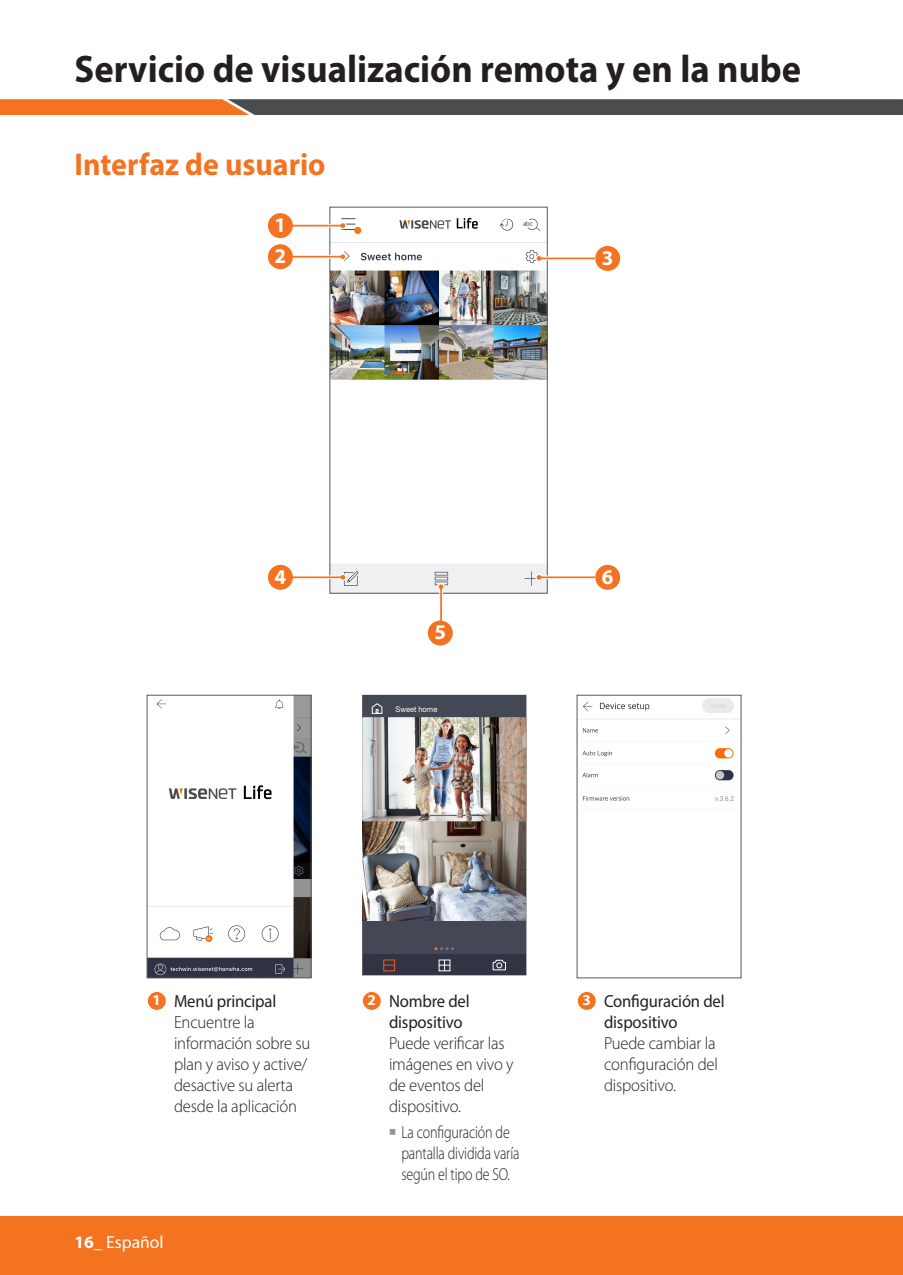
<style>
.page{position:relative;width:903px;height:1275px;background:#fff}
.page>*{position:absolute;margin:0;border:0;box-sizing:border-box;transform-origin:0 0}
.t1{font:700 38.5px "Myriad Pro";color:#231f20;scale:.95 1}
.t2{font:700 31.5px "Myriad Pro";color:#f47321;scale:.95 1}
.t3{font:700 21px/31.2px "Myriad Pro";color:#fff}
.t4{font:300 17.5px/21px "Myriad Pro";letter-spacing:-.01em;color:#231f20;scale:.95 1}
.t5{font:300 17.5px/21px "Myriad Pro";letter-spacing:-.01em;color:#231f20;scale:.8 1}
.t6{font:17.5px/21px "Myriad Pro";letter-spacing:-.01em;color:#231f20;scale:.95 1}
.t7{font:17.5px "Myriad Pro";color:#fff}
.t8{font:7.88px "Helvetica Neue cp";color:#fff;scale:.95 1}
.s1{font-weight:700;font-size:15.05px;color:#fff}
.s2{font-weight:400}
.s3{font-family:"SI Icon HR755";font-weight:400;color:#939598}
.s4{font-weight:700}
</style>
<div class="page">
<div style="left:0;top:1216px;width:903px;height:59px;background:#f47321"></div>
<svg style="left:0;top:99px;width:903px;height:16px"></svg>
<div style="left:147px;top:991px;width:19px;height:19px;background:#f47321;border-radius:50%"></div>
<div style="left:147px;top:991px;width:20px;height:20px;border:1px solid #fff;border-radius:50%"></div>
<img style="left:149px;top:697px;width:160px;height:279px">
<div style="left:147px;top:695px;width:164px;height:283px;border:1px solid #57585a"></div>
<div style="left:362px;top:991px;width:19px;height:19px;background:#f47321;border-radius:50%"></div>
<div style="left:362px;top:991px;width:20px;height:20px;border:1px solid #fff;border-radius:50%"></div>
<div style="left:577px;top:991px;width:19px;height:19px;background:#f47321;border-radius:50%"></div>
<div style="left:577px;top:991px;width:20px;height:20px;border:1px solid #fff;border-radius:50%"></div>
<img style="left:579px;top:698px;width:160px;height:103px">
<img style="left:331px;top:218px;width:215px;height:374px">
<div style="left:329px;top:207px;width:219px;height:387px;border:1px solid #57585a"></div>
<hr style="left:287px;top:224px;width:54px;height:3px;background:#fff">
<div style="left:267px;top:212px;width:27px;height:27px;background:#f47321;border-radius:50%"></div>
<div style="left:266px;top:212px;width:28px;height:28px;border:2px solid #fff;border-radius:50%"></div>
<svg style="left:340px;top:223px;width:6px;height:6px"></svg>
<div style="left:339px;top:222px;width:7px;height:7px;border:1px solid #fff;border-radius:50%"></div>
<hr style="left:289px;top:225px;width:54px;height:1px;background:#f47321">
<svg style="left:294px;top:255px;width:46px;height:4px"></svg>
<div style="left:267px;top:243px;width:27px;height:27px;background:#f47321;border-radius:50%"></div>
<div style="left:266px;top:243px;width:28px;height:28px;border:2px solid #fff;border-radius:50%"></div>
<div style="left:339px;top:253px;width:7px;height:7px;border:1px solid #fff;border-radius:50%"></div>
<hr style="left:287px;top:256px;width:56px;height:2px;background:#f47321">
<div style="left:594px;top:245px;width:27px;height:27px;background:#f47321;border-radius:50%"></div>
<div style="left:594px;top:244px;width:28px;height:28px;border:2px solid #fff;border-radius:50%"></div>
<hr style="left:541px;top:257px;width:54px;height:3px;background:#fff">
<svg style="left:536px;top:255px;width:6px;height:5px"></svg>
<div style="left:535px;top:255px;width:8px;height:7px;border:1px solid #fff;border-radius:50%"></div>
<hr style="left:539px;top:258px;width:56px;height:1px;background:#f47321">
<div style="left:594px;top:564px;width:27px;height:27px;background:#f47321;border-radius:50%"></div>
<div style="left:594px;top:563px;width:28px;height:28px;border:2px solid #fff;border-radius:50%"></div>
<svg style="left:542px;top:575px;width:53px;height:4px"></svg>
<div style="left:535px;top:574px;width:8px;height:7px;border:1px solid #fff;border-radius:50%"></div>
<hr style="left:539px;top:576px;width:56px;height:2px;background:#f47321">
<svg style="left:294px;top:575px;width:46px;height:4px"></svg>
<div style="left:267px;top:564px;width:27px;height:27px;background:#f47321;border-radius:50%"></div>
<div style="left:266px;top:563px;width:28px;height:28px;border:2px solid #fff;border-radius:50%"></div>
<div style="left:339px;top:574px;width:7px;height:7px;border:1px solid #fff;border-radius:50%"></div>
<hr style="left:291px;top:576px;width:52px;height:2px;background:#f47321">
<hr style="left:439px;top:589px;width:4px;height:54px;background:#fff">
<svg style="left:438px;top:585px;width:6px;height:5px"></svg>
<div style="left:437px;top:583px;width:8px;height:7px;border:1px solid #fff;border-radius:50%"></div>
<div style="left:427px;top:620px;width:26px;height:26px;background:#f47321;border-radius:50%"></div>
<div style="left:426px;top:619px;width:28px;height:28px;border:2px solid #fff;border-radius:50%"></div>
<hr style="left:440px;top:587px;width:2px;height:37px;background:#f47321">
<div style="left:363px;top:695px;width:163px;height:259px;background:#444854"></div>
<div style="left:363px;top:954px;width:163px;height:21px;background:#313443"></div>
<svg style="left:371px;top:703px;width:11px;height:11px"></svg>
<div style="left:383px;top:960px;width:12px;height:11px;border:1px solid #f15921"></div>
<div style="left:439px;top:960px;width:11px;height:11px;border:1px solid #fff"></div>
<svg style="left:439px;top:960px;width:11px;height:10px"></svg>
<svg style="left:493px;top:960px;width:13px;height:10px"></svg>
<svg style="left:434px;top:947px;width:20px;height:3px"></svg>
<img style="left:362px;top:717px;width:164px;height:203px">
<svg style="left:369px;top:722px;width:16px;height:16px"></svg>
<svg style="left:372px;top:726px;width:11px;height:8px"></svg>
<h1 class="t1" style="left:74px;top:44px;width:766px">Servicio de visualización remota y en la nube</h1>
<h2 class="t2" style="left:74px;top:144px;width:266px">Interfaz de usuario</h2>
<p class="t3" style="left:275px;top:209px;width:13px">1<br>2</p>
<p class="t3" style="left:602px;top:241px;width:13px">3</p>
<p class="t3" style="left:275px;top:560px;width:13px">4</p>
<p class="t3" style="left:602px;top:560px;width:13px">6</p>
<p class="t3" style="left:434px;top:616px;width:13px">5</p>
<p class="t8" style="left:395px;top:705px;width:46px">Sweet home</p>
<p class="t4" style="left:174px;top:991px;width:145px;text-indent:-21px"><span class="s1">1</span> <span class="s2">Menú principal<br></span>Encuentre la información sobre su plan y aviso y active/ desactive su alerta desde la aplicación</p>
<p class="t6" style="left:389px;top:991px;width:86px;text-indent:-21px"><span class="s1">2</span> Nombre del dispositivo</p>
<p class="t4" style="left:389px;top:1033px;width:133px">Puede verificar las imágenes en vivo y de eventos del dispositivo.</p>
<p class="t5" style="left:401px;top:1122px;width:149px;text-indent:-12px"><span class="s3">`</span> La configuración de pantalla dividida varía según el tipo de SO.</p>
<p class="t7" style="left:74px;top:1232px;width:91px"><span class="s4">16</span>_ Español</p>
<p class="t6" style="left:604px;top:991px;width:129px;text-indent:-21px"><span class="s1">3</span> Configuración del dispositivo</p>
<p class="t4" style="left:604px;top:1033px;width:121px">Puede cambiar la configuración del dispositivo.</p>
</div>
